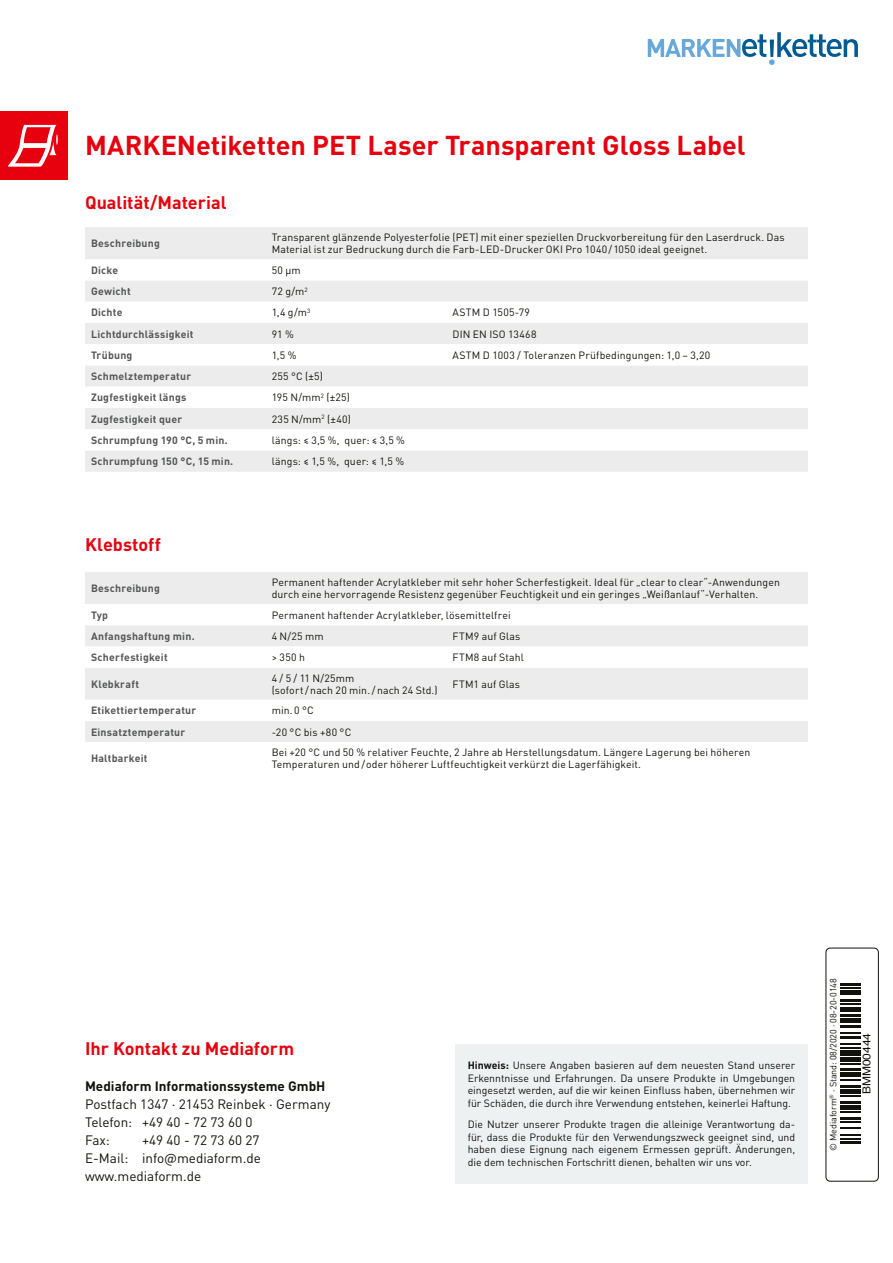
<style>
.page{position:relative;width:893px;height:1263px;background:#fff}
.page>*{position:absolute;margin:0;border:0;box-sizing:border-box;transform-origin:0 0}
.t1{font:700 27px "DINOT";color:#e7000e}
.t2{font:700 18px "DINOT";color:#e7000e}
.t3{font:13.5px/18px "DINOT";color:#12120d}
.t4{font:700 13.5px "DINOT";color:#12120d}
.t5{font:10.95px "Helvetica";color:#12120d;scale:1.1 1}
.t6{font:10.5px/12.6px "DINOT";letter-spacing:.01em;color:#12120d}
.t7{font:700 10.5px "DINOT";letter-spacing:.025em;color:#555756}
.t8{font:9px "DINOT";letter-spacing:-.01em;color:#12120d}
.s1{font-weight:700}
</style>
<div class="page">
<svg style="left:648px;top:32px;width:210px;height:33px"></svg>
<svg style="left:0;top:112px;width:68px;height:68px;background:#ea232f"></svg>
<hr style="left:840px;top:1141px;width:21px;height:3px;background:#12120d">
<hr style="left:840px;top:1138px;width:21px;height:2px;background:#12120d">
<hr style="left:840px;top:1134px;width:21px;height:2px;background:#12120d">
<svg style="left:840px;top:1127px;width:21px;height:1px"></svg>
<hr style="left:840px;top:1121px;width:21px;height:2px;background:#12120d">
<hr style="left:840px;top:1117px;width:21px;height:3px;background:#12120d">
<svg style="left:840px;top:1111px;width:21px;height:1px"></svg>
<div style="left:840px;top:1105px;width:21px;height:5px;background:#12120d"></div>
<hr style="left:840px;top:1101px;width:21px;height:3px;background:#12120d">
<hr style="left:840px;top:1095px;width:21px;height:2px;background:#12120d">
<div style="left:840px;top:1089px;width:21px;height:5px;background:#12120d"></div>
<hr style="left:840px;top:1085px;width:21px;height:3px;background:#12120d">
<hr style="left:840px;top:1079px;width:21px;height:2px;background:#12120d">
<hr style="left:840px;top:1072px;width:21px;height:4px;background:#12120d">
<hr style="left:840px;top:1068px;width:21px;height:3px;background:#12120d">
<hr style="left:840px;top:1063px;width:21px;height:2px;background:#12120d">
<hr style="left:840px;top:1058px;width:21px;height:4px;background:#12120d">
<div style="left:840px;top:1050px;width:21px;height:6px;background:#12120d"></div>
<svg style="left:840px;top:1048px;width:21px;height:1px"></svg>
<hr style="left:840px;top:1043px;width:21px;height:2px;background:#12120d">
<hr style="left:840px;top:1036px;width:21px;height:3px;background:#12120d">
<svg style="left:840px;top:1032px;width:21px;height:1px"></svg>
<hr style="left:840px;top:1024px;width:21px;height:3px;background:#12120d">
<hr style="left:840px;top:1019px;width:21px;height:4px;background:#12120d">
<hr style="left:840px;top:1014px;width:21px;height:3px;background:#12120d">
<hr style="left:840px;top:1007px;width:21px;height:4px;background:#12120d">
<svg style="left:840px;top:1003px;width:21px;height:1px"></svg>
<hr style="left:840px;top:998px;width:21px;height:3px;background:#12120d">
<hr style="left:840px;top:990px;width:21px;height:4px;background:#12120d">
<svg style="left:840px;top:987px;width:21px;height:1px"></svg>
<hr style="left:840px;top:983px;width:21px;height:3px;background:#12120d">
<div style="left:85px;top:572px;width:723px;height:32px;background:#ececec"></div>
<svg style="left:85px;top:625px;width:723px;height:117px;fill:#ececec"></svg>
<div style="left:85px;top:227px;width:723px;height:245px;background:#ececec"></div>
<svg style="left:85px;top:259px;width:723px;height:191px"></svg>
<div style="left:826px;top:948px;width:53px;height:233px;border:1px solid #12120d;border-radius:4px"></div>
<div style="left:455px;top:1044px;width:353px;height:139px;background:#eef1f1"></div>
<h1 class="t1" style="left:85px;top:128px;width:662px">MARKENetiketten PET Laser Transparent Gloss Label</h1>
<h2 class="t2" style="left:85px;top:191px;width:143px">Qualität/Material</h2>
<p class="t7" style="left:91px;top:236px;width:70px">Beschreibung</p>
<p class="t6" style="left:272px;top:231px;width:514px;line-height:12px">Transparent glänzende Polyesterfolie (PET) mit einer speziellen Druckvorbereitung für den Laserdruck. Das<br>Material ist zur Bedruckung durch die Farb-LED-Drucker OKI Pro 1040/1050 ideal geeignet.</p>
<p class="t7" style="left:91px;top:263px;width:29px">Dicke</p>
<p class="t6" style="left:272px;top:263px;width:30px">50 µm</p>
<p class="t7" style="left:91px;top:284px;width:41px">Gewicht</p>
<p class="t6" style="left:272px;top:285px;width:37px">72 g/m<sup>2</sup></p>
<p class="t7" style="left:91px;top:306px;width:33px">Dichte</p>
<p class="t6" style="left:272px;top:306px;width:40px">1,4 g/m<sup>3</sup></p>
<p class="t6" style="left:452px;top:306px;width:79px">ASTM D 1505-79</p>
<p class="t7" style="left:91px;top:327px;width:104px">Lichtdurchlässigkeit</p>
<p class="t6" style="left:272px;top:327px;width:24px">91 %</p>
<p class="t6" style="left:452px;top:327px;width:86px">DIN EN ISO 13468</p>
<p class="t7" style="left:91px;top:348px;width:43px">Trübung</p>
<p class="t6" style="left:272px;top:348px;width:26px">1,5 %</p>
<p class="t6" style="left:452px;top:348px;width:259px">ASTM D 1003 / Toleranzen Prüfbedingungen: 1,0 – 3,20</p>
<p class="t7" style="left:91px;top:369px;width:102px">Schmelztemperatur</p>
<p class="t6" style="left:272px;top:370px;width:53px">255 °C (±5)</p>
<p class="t7" style="left:91px;top:391px;width:97px">Zugfestigkeit längs</p>
<p class="t6" style="left:272px;top:391px;width:80px">195 N/mm<sup>2</sup> (±25)</p>
<p class="t7" style="left:91px;top:412px;width:93px">Zugfestigkeit quer</p>
<p class="t6" style="left:272px;top:412px;width:81px">235 N/mm<sup>2</sup> (±40)</p>
<p class="t7" style="left:91px;top:433px;width:138px">Schrumpfung 190 °C, 5 min.</p>
<p class="t6" style="left:272px;top:434px;width:135px">längs: ≤ 3,5 %, quer: ≤ 3,5 %</p>
<p class="t7" style="left:91px;top:454px;width:144px">Schrumpfung 150 °C, 15 min.</p>
<p class="t6" style="left:272px;top:455px;width:134px">längs: ≤ 1,5 %, quer: ≤ 1,5 %</p>
<h2 class="t2" style="left:85px;top:533px;width:77px">Klebstoff</h2>
<p class="t7" style="left:91px;top:581px;width:70px">Beschreibung</p>
<p class="t6" style="left:272px;top:576px;width:510px;line-height:12px">Permanent haftender Acrylatkleber mit sehr hoher Scherfestigkeit. Ideal für „clear to clear“-Anwendungen durch eine hervorragende Resistenz gegenüber Feuchtigkeit und ein geringes „Weißanlauf“-Verhalten.</p>
<p class="t7" style="left:91px;top:608px;width:19px">Typ</p>
<p class="t6" style="left:272px;top:608px;width:240px">Permanent haftender Acrylatkleber, lösemittelfrei</p>
<p class="t7" style="left:91px;top:629px;width:105px">Anfangshaftung min.</p>
<p class="t6" style="left:272px;top:630px;width:53px">4 N/25 mm</p>
<p class="t6" style="left:452px;top:630px;width:69px">FTM9 auf Glas</p>
<p class="t7" style="left:91px;top:650px;width:78px">Scherfestigkeit</p>
<p class="t6" style="left:272px;top:651px;width:35px">&gt; 350 h</p>
<p class="t6" style="left:452px;top:651px;width:73px">FTM8 auf Stahl</p>
<p class="t7" style="left:91px;top:677px;width:50px">Klebkraft</p>
<p class="t6" style="left:272px;top:672px;width:167px;line-height:12px">4 / 5 / 11 N/25mm<br>(sofort/ nach 20 min./ nach 24 Std.)</p>
<p class="t6" style="left:452px;top:677px;width:69px">FTM1 auf Glas</p>
<p class="t7" style="left:91px;top:704px;width:107px">Etikettiertemperatur</p>
<p class="t6" style="left:272px;top:704px;width:44px">min. 0 °C</p>
<p class="t7" style="left:91px;top:725px;width:96px">Einsatztemperatur</p>
<p class="t6" style="left:272px;top:725px;width:81px">-20 °C bis +80 °C</p>
<p class="t7" style="left:91px;top:752px;width:58px">Haltbarkeit</p>
<p class="t6" style="left:272px;top:746px;width:480px;line-height:12px">Bei +20 °C und 50 % relativer Feuchte, 2 Jahre ab Herstellungsdatum. Längere Lagerung bei höheren<br>Temperaturen und /oder höherer Luftfeuchtigkeit verkürzt die Lagerfähigkeit.</p>
<h2 class="t2" style="left:85px;top:1037px;width:211px">Ihr Kontakt zu Mediaform</h2>
<p class="t4" style="left:85px;top:1077px;width:242px">Mediaform Informationssysteme GmbH</p>
<p class="t3" style="left:85px;top:1095px;width:247px">Postfach 1347 · 21453 Reinbek · Germany<br>Telefon: +49 40 - 72 73 60 0<br>Fax:</p>
<p class="t3" style="left:85px;top:1131px;width:177px;text-align:justify;text-indent:57px">+49 40 - 72 73 60 27<br>E-Mail: info@mediaform.de www.mediaform.de</p>
<p class="t6" style="left:468px;top:1059px;width:329px;text-align:justify"><span class="s1">Hinweis:</span> Unsere Angaben basieren auf dem neuesten Stand unserer Erkenntnisse und Erfahrungen. Da unsere Produkte in Umgebungen eingesetzt werden, auf die wir keinen Einfluss haben, übernehmen wir für Schäden, die durch ihre Verwendung entstehen, keinerlei Haftung.</p>
<p class="t6" style="left:468px;top:1118px;width:329px;text-align:justify">Die Nutzer unserer Produkte tragen die alleinige Verantwortung da&shy;für, dass die Produkte für den Verwendungszweck geeignet sind, und haben diese Eignung nach eigenem Ermessen geprüft. Änderungen, die dem technischen Fortschritt dienen, behalten wir uns vor.</p>
<p class="t8" style="left:827px;top:1151px;width:174px;rotate:-90deg">© Mediaform<sup>®</sup> · Stand: 08/2020 · 08-20-0148</p>
<p class="t5" style="left:858px;top:1094px;width:57px;rotate:-90deg">BMM00444</p>
</div>
